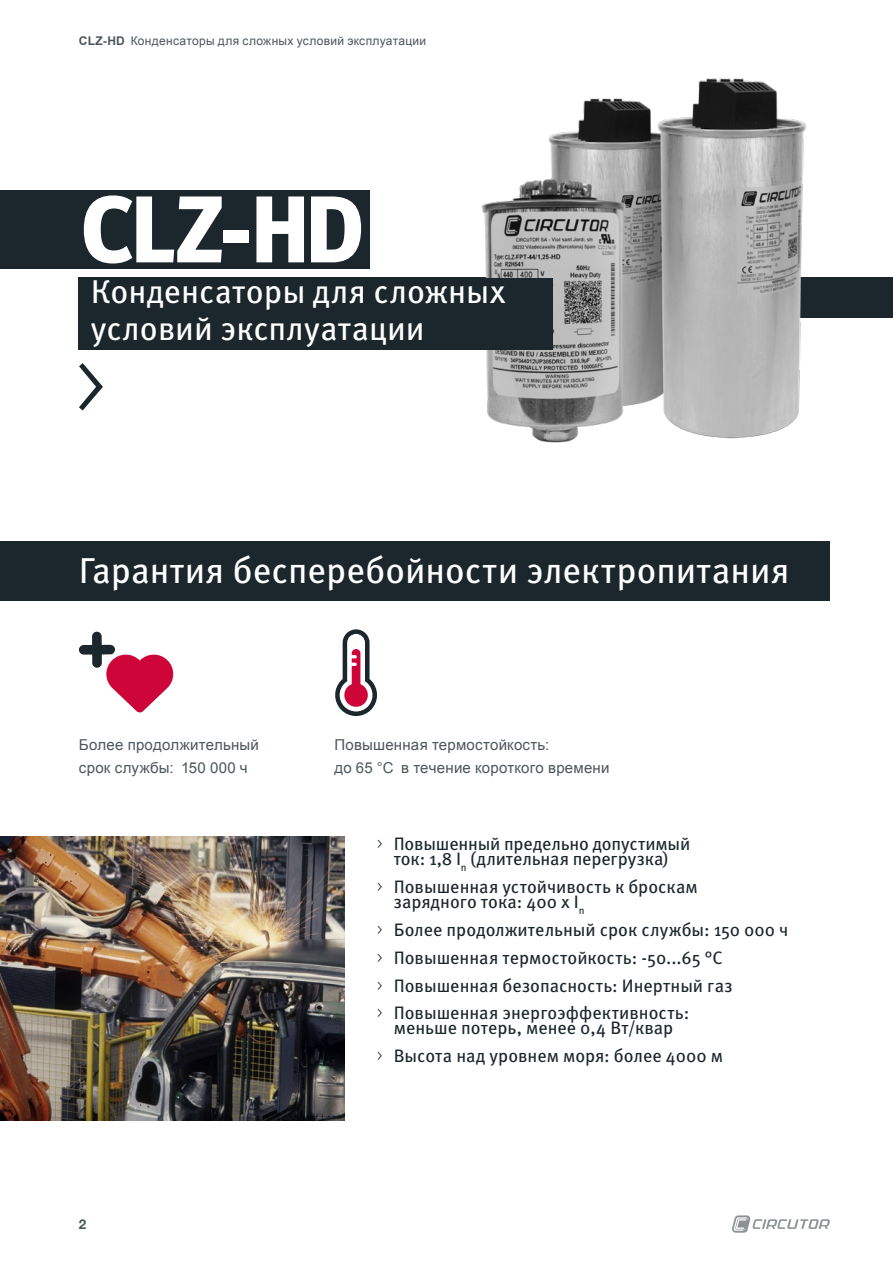
<style>
.page{position:relative;width:893px;height:1263px;background:#fff}
.page>*{position:absolute;margin:0;border:0;box-sizing:border-box;transform-origin:0 0}
.t1{font:700 94.5px "Meta Head OT";color:#fff}
.t2{font:36px "Meta Pro";color:#fff}
.t3{font:33px/37.5px "Meta Pro";color:#fff}
.t4{font:18px/27.8px "Meta Pro";color:#1b272c}
.t5{font:15px/22.5px "Arial";letter-spacing:.015em;color:#4c565c}
.t6{font:700 13.5px "Helvetica Neue LT Std";color:#4c565c}
.t7{font:12px "Arial";letter-spacing:.025em;color:#4c565c}
.s1{font-weight:700}
.s2{font-family:"Meta Head OT";font-weight:300}
</style>
<div class="page">
<svg style="left:732px;top:1215px;width:98px;height:18px"></svg>
<div style="left:0;top:190px;width:370px;height:79px;background:#1b272c"></div>
<img style="left:475px;top:78px;width:411px;height:365px">
<svg style="left:79px;top:363px;width:24px;height:47px"></svg>
<svg style="left:79px;top:632px;width:94px;height:80px"></svg>
<svg style="left:335px;top:629px;width:42px;height:87px"></svg>
<img style="left:0;top:837px;width:344px;height:283px">
<div style="left:0;top:541px;width:830px;height:60px;background:#1b272c"></div>
<div style="left:78px;top:278px;width:475px;height:72px;background:#1b272c"></div>
<p class="t7" style="left:79px;top:33px;width:349px"><span class="s1">CLZ-HD</span> Конденсаторы для сложных условий эксплуатации</p>
<h1 class="t1" style="left:82px;top:174px;width:283px">CLZ-HD</h1>
<h3 class="t3" style="left:91px;top:270px;width:416px">Конденсаторы для сложных условий эксплуатации</h3>
<h2 class="t2" style="left:79px;top:543px;width:712px">Гарантия бесперебойности электропитания</h2>
<p class="t5" style="left:79px;top:734px;width:181px">Более продолжительный срок службы: 150 000 ч</p>
<p class="t6" style="left:79px;top:1216px;width:9px">2</p>
<p class="t5" style="left:334px;top:734px;width:276px">Повышенная термостойкость:<br>до 65 °C в течение короткого времени</p>
<p class="t4" style="left:377px;top:835px;width:315px;line-height:15px;text-align:center"><span class="s2">&gt;</span> Повышенный предельно допустимый ток: 1,8 I<sub>n</sub> (длительная перегрузка)</p>
<p class="t4" style="left:394px;top:878px;width:306px;line-height:15px;text-indent:-17px"><span class="s2">&gt;</span> Повышенная устойчивость к броскам зарядного тока: 400 x I<sub>n</sub></p>
<p class="t4" style="left:377px;top:915px;width:413px"><span class="s2">&gt;</span> Более продолжительный срок службы: 150 000 ч <span class="s2">&gt;</span> Повышенная термостойкость: -50...65 °C<br><span class="s2">&gt;</span> Повышенная безопасность: Инертный газ<br><span class="s2">&gt;</span> Повышенная энергоэффективность:</p>
<p class="t4" style="left:377px;top:1013px;width:348px;text-indent:17px">меньше потерь, менее 0,4 Вт/квар<br><span class="s2">&gt;</span> Высота над уровнем моря: более 4000 м</p>
</div>
